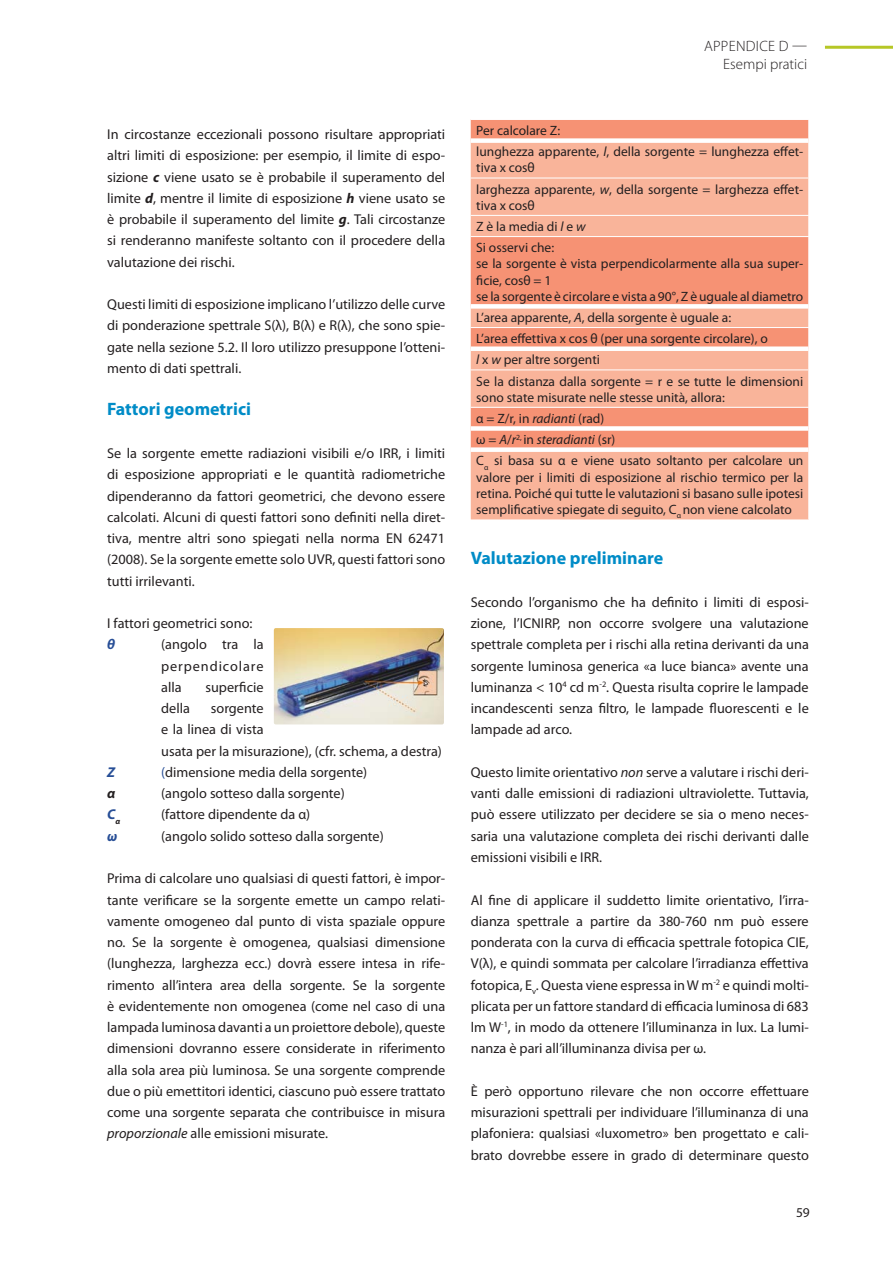
<style>
.page{position:relative;width:893px;height:1263px;background:#fff}
.page>*{position:absolute;margin:0;border:0;box-sizing:border-box;transform-origin:0 0}
.TITLE_BOLD_BLUE_apen{font:700 18px "Myriad Pro";color:#008cc7}
.t1{font:300 15px/18px "Myriad Pro";color:#231f20;text-align:right}
.Body_1{font:14.25px/21.3px "Myriad Pro";color:#231f20;text-align:justify}
.Body_1-2{font:italic 700 14.25px "Myriad Pro";color:#274e96}
.Body_1-3{font:italic 700 14.25px "Myriad Pro";color:#231f20}
.body_table_black{font:13.5px/16.2px "Myriad Pro";color:#231f20}
.body_table_black-2{font:italic 13.5px "Myriad Pro";color:#231f20}
.s1{font-weight:700;font-style:italic}
.s2{color:#274e96}
.s3{font-style:italic}
.s4{font-style:normal}
</style>
<div class="page">
<div style="left:471px;top:120px;width:337px;height:18px;background:#f69274"></div>
<svg style="left:471px;top:143px;width:337px;height:376px;background:#f7a88d"></svg>
<svg style="left:808px;top:120px;width:1px;height:21px"></svg>
<hr style="left:471px;top:178px;width:338px;height:1px;background:#fff">
<svg style="left:808px;top:216px;width:1px;height:20px"></svg>
<hr style="left:471px;top:215px;width:338px;height:1px;background:#fff">
<hr style="left:471px;top:236px;width:338px;height:1px;background:#fff">
<hr style="left:471px;top:327px;width:338px;height:1px;background:#fff">
<svg style="left:808px;top:306px;width:1px;height:63px"></svg>
<hr style="left:471px;top:369px;width:338px;height:1px;background:#fff">
<hr style="left:471px;top:407px;width:338px;height:1px;background:#fff">
<svg style="left:808px;top:408px;width:1px;height:42px"></svg>
<div style="left:471px;top:304px;width:337px;height:5px;background:#fff"></div>
<div style="left:471px;top:346px;width:337px;height:5px;background:#fff"></div>
<div style="left:471px;top:426px;width:337px;height:5px;background:#fff"></div>
<div style="left:471px;top:447px;width:337px;height:5px;background:#fff"></div>
<img style="left:274px;top:628px;width:170px;height:96px">
<hr style="left:825px;top:46px;width:68px;height:3px;background:#b6c726">
<p class="Body_1" style="left:107px;top:123px;width:340px">In circostanze eccezionali possono risultare appropriati altri limiti di esposizione: per esempio, il limite di espo&shy;sizione <span class="s1">c</span> viene usato se è probabile il superamento del limite <span class="s1">d</span>, mentre il limite di esposizione <span class="s1">h</span> viene usato se è probabile il superamento del limite <span class="s1">g</span>. Tali circostanze si renderanno manifeste soltanto con il procedere della valutazione dei rischi.</p>
<p class="Body_1" style="left:107px;top:293px;width:340px">Questi limiti di esposizione implicano l’utilizzo delle curve di ponderazione spettrale S(λ), B(λ) e R(λ), che sono spie&shy;gate nella sezione 5.2. Il loro utilizzo presuppone l’otteni&shy;mento di dati spettrali.</p>
<p class="TITLE_BOLD_BLUE_apen" style="left:107px;top:398px;width:145px">Fattori geometrici</p>
<p class="Body_1" style="left:107px;top:442px;width:340px">Se la sorgente emette radiazioni visibili e/o IRR, i limiti di esposizione appropriati e le quantità radiometriche dipenderanno da fattori geometrici, che devono essere calcolati. Alcuni di questi fattori sono definiti nella diret&shy;tiva, mentre altri sono spiegati nella norma EN 62471 (2008). Se la sorgente emette solo UVR, questi fattori sono tutti irrilevanti.</p>
<p class="Body_1" style="left:107px;top:612px;width:147px">I fattori geometrici sono:</p>
<p class="Body_1-2" style="left:107px;top:635px;width:9px">θ</p>
<p class="Body_1" style="left:161px;top:634px;width:104px">(angolo tra la perpendicolare alla</p>
<p class="Body_1" style="left:205px;top:676px;width:60px">superficie</p>
<p class="Body_1" style="left:161px;top:697px;width:30px">della</p>
<p class="Body_1" style="left:161px;top:697px;width:282px;text-align:left;text-indent:50px">sorgente<br>e la linea di vista<br>usata per la misurazione), (cfr. schema, a destra)</p>
<p class="Body_1-2" style="left:107px;top:763px;width:9px">Z</p>
<p class="Body_1" style="left:161px;top:761px;width:208px"><span class="s2">(</span>dimensione media della sorgente)</p>
<p class="Body_1-3" style="left:107px;top:784px;width:10px">α</p>
<p class="Body_1" style="left:161px;top:782px;width:185px">(angolo sotteso dalla sorgente)</p>
<p class="Body_1-2" style="left:107px;top:805px;width:15px">C<sub>α</sub></p>
<p class="Body_1" style="left:161px;top:804px;width:151px">(fattore dipendente da α)</p>
<p class="Body_1-2" style="left:107px;top:827px;width:12px">ω</p>
<p class="Body_1" style="left:161px;top:825px;width:224px">(angolo solido sotteso dalla sorgente)</p>
<p class="Body_1" style="left:107px;top:867px;width:340px">Prima di calcolare uno qualsiasi di questi fattori, è impor&shy;tante verificare se la sorgente emette un campo relati&shy;vamente omogeneo dal punto di vista spaziale oppure no. Se la sorgente è omogenea, qualsiasi dimensione (lunghezza, larghezza ecc.) dovrà essere intesa in rife&shy;rimento all’intera area della sorgente. Se la sorgente è evidentemente non omogenea (come nel caso di una lampada luminosa davanti a un proiettore debole), queste dimensioni dovranno essere considerate in riferimento alla sola area più luminosa. Se una sorgente comprende due o più emettitori identici, ciascuno può essere trattato come una sorgente separata che contribuisce in misura <span class="s3">proporzionale</span> alle emissioni misurate.</p>
<p class="t1" style="left:704px;top:37px;width:105px">APPENDICE D —<br>Esempi pratici</p>
<p class="body_table_black" style="left:476px;top:122px;width:85px">Per calcolare Z:</p>
<p class="body_table_black" style="left:476px;top:143px;width:328px">lunghezza apparente, <span class="s3">l</span>, della sorgente = lunghezza effet&shy;tiva x cosθ</p>
<p class="body_table_black" style="left:476px;top:181px;width:328px">larghezza apparente, <span class="s3">w</span>, della sorgente = larghezza effet&shy;tiva x cosθ</p>
<p class="body_table_black" style="left:476px;top:218px;width:111px">Z è la media di <span class="s3">l</span> e <span class="s3">w</span></p>
<p class="body_table_black" style="left:476px;top:239px;width:79px">Si osservi che:</p>
<p class="body_table_black" style="left:476px;top:256px;width:328px">se la sorgente è vista perpendicolarmente alla sua super&shy;ficie, cosθ = 1</p>
<p class="body_table_black" style="left:476px;top:288px;width:328px">se la sorgente è circolare e vista a 90°, Z è uguale al diametro</p>
<p class="body_table_black" style="left:476px;top:309px;width:256px">L’area apparente, <span class="s3">A</span>, della sorgente è uguale a:</p>
<p class="body_table_black" style="left:476px;top:330px;width:293px">L’area effettiva x cos θ (per una sorgente circolare), o</p>
<p class="body_table_black" style="left:476px;top:352px;width:125px"><span class="s3">l</span> x <span class="s3">w</span> per altre sorgenti</p>
<p class="body_table_black" style="left:476px;top:373px;width:328px">Se la distanza dalla sorgente = r e se tutte le dimensioni sono state misurate nelle stesse unità, allora:</p>
<p class="body_table_black" style="left:476px;top:410px;width:130px">α = Z/r, in <span class="s3">radianti</span> (rad)</p>
<p class="body_table_black-2" style="left:476px;top:431px;width:141px"><span class="s4">ω =</span> A<span class="s4">/</span>r<sup>2,</sup> <span class="s4">in</span> steradianti <span class="s4">(sr)</span></p>
<p class="body_table_black" style="left:476px;top:452px;width:329px;text-align:justify">C<sub>α</sub> si basa su α e viene usato soltanto per calcolare un valore per i limiti di esposizione al rischio termico per la retina. Poiché qui tutte le valutazioni si basano sulle ipotesi semplificative spiegate di seguito, C<sub>α</sub> non viene calcolato</p>
<p class="TITLE_BOLD_BLUE_apen" style="left:471px;top:546px;width:194px">Valutazione preliminare</p>
<p class="Body_1" style="left:471px;top:591px;width:340px">Secondo l’organismo che ha definito i limiti di esposi&shy;zione, l’ICNIRP, non occorre svolgere una valutazione spettrale completa per i rischi alla retina derivanti da una sorgente luminosa generica «a luce bianca» avente una luminanza &lt; 10<sup>4</sup> cd m<sup>-2</sup>. Questa risulta coprire le lampade incandescenti senza filtro, le lampade fluorescenti e le lampade ad arco.</p>
<p class="Body_1" style="left:471px;top:761px;width:340px">Questo limite orientativo <span class="s3">non</span> serve a valutare i rischi deri&shy;vanti dalle emissioni di radiazioni ultraviolette. Tuttavia, può essere utilizzato per decidere se sia o meno neces&shy;saria una valutazione completa dei rischi derivanti dalle emissioni visibili e IRR.</p>
<p class="Body_1" style="left:471px;top:889px;width:340px">Al fine di applicare il suddetto limite orientativo, l’irra&shy;dianza spettrale a partire da 380-760 nm può essere ponderata con la curva di efficacia spettrale fotopica CIE, V(λ), e quindi sommata per calcolare l’irradianza effettiva fotopica, E<sub>v</sub>. Questa viene espressa in W m<sup>-2</sup> e quindi molti&shy;plicata per un fattore standard di efficacia luminosa di 683 lm W<sup>-1</sup>, in modo da ottenere l’illuminanza in lux. La lumi&shy;nanza è pari all’illuminanza divisa per ω.</p>
<p class="Body_1" style="left:471px;top:1080px;width:340px">È però opportuno rilevare che non occorre effettuare misurazioni spettrali per individuare l’illuminanza di una plafoniera: qualsiasi «luxometro» ben progettato e cali&shy;brato dovrebbe essere in grado di determinare questo</p>
<p class="body_table_black" style="left:796px;top:1204px;width:15px">59</p>
</div>
